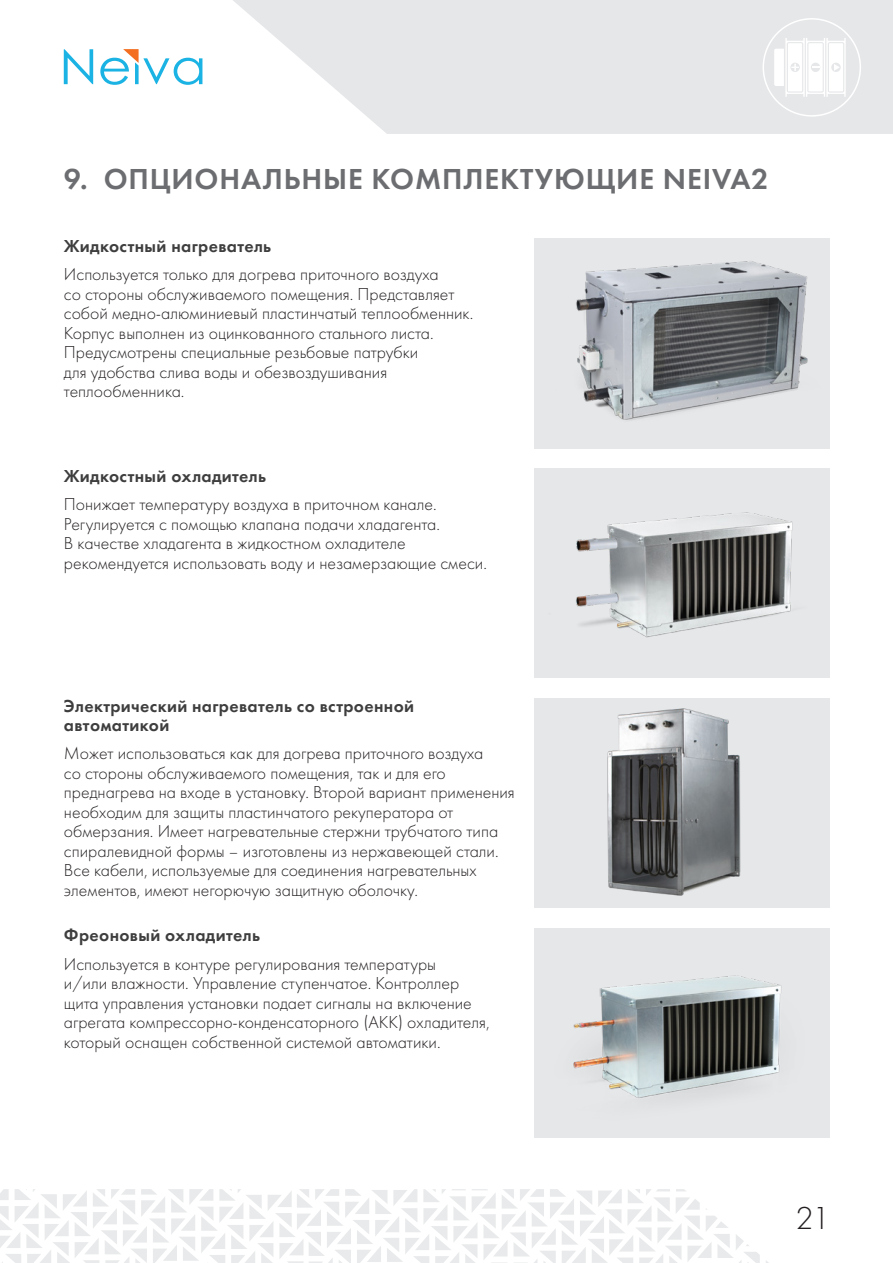
<style>
.page{position:relative;width:893px;height:1263px;background:#fff}
.page>*{position:absolute;margin:0;border:0;box-sizing:border-box;transform-origin:0 0}
.t1{font:300 33px "Futura PT";color:#231f20}
.Стр_заголовок{font:600 30px "Futura PT";letter-spacing:.03em;color:#6c6d70}
.основной_текст{font:300 18px/19.5px "Futura PT";color:#231f20}
.основной_текст-2{font:600 18px/19.5px "Futura PT";letter-spacing:.02em;color:#3e3e3f}
</style>
<div class="page">
<svg style="left:233px;top:0;width:660px;height:134px;background:#e9eaeb"></svg>
<svg style="left:64px;top:49px;width:29px;height:35px"></svg>
<svg style="left:100px;top:49px;width:102px;height:36px"></svg>
<div style="left:763px;top:19px;width:97px;height:97px;background:#e6e7e9;border-radius:50%"></div>
<div style="left:762px;top:18px;width:99px;height:99px;border:2px solid #fff;border-radius:50%"></div>
<svg style="left:774px;top:38px;width:72px;height:59px"></svg>
<svg style="left:0;top:1189px;width:769px;height:74px"></svg>
<img style="left:534px;top:468px;width:295px;height:210px">
<img style="left:534px;top:239px;width:295px;height:210px">
<img style="left:534px;top:698px;width:295px;height:210px">
<img style="left:534px;top:928px;width:295px;height:210px">
<p class="Стр_заголовок" style="left:64px;top:160px;width:706px">9. ОПЦИОНАЛЬНЫЕ КОМПЛЕКТУЮЩИЕ NEIVA2</p>
<p class="основной_текст-2" style="left:64px;top:236px;width:209px">Жидкостный нагреватель</p>
<p class="основной_текст" style="left:64px;top:265px;width:411px">Используется только для догрева приточного воздуха<br>со стороны обслуживаемого помещения. Представляет собой медно-алюминиевый пластинчатый теплообменник.<br>Корпус выполнен из оцинкованного стального листа.<br>Предусмотрены специальные резьбовые патрубки<br>для удобства слива воды и обезвоздушивания теплообменника.</p>
<p class="основной_текст-2" style="left:64px;top:466px;width:204px">Жидкостный охладитель</p>
<p class="основной_текст" style="left:64px;top:495px;width:424px">Понижает температуру воздуха в приточном канале.<br>Регулируется с помощью клапана подачи хладагента.<br>В качестве хладагента в жидкостном охладителе рекомендуется использовать воду и незамерзающие смеси.</p>
<p class="основной_текст-2" style="left:64px;top:696px;width:352px">Электрический нагреватель со встроенной автоматикой</p>
<p class="основной_текст" style="left:64px;top:744px;width:452px">Может использоваться как для догрева приточного воздуха<br>со стороны обслуживаемого помещения, так и для его преднагрева на входе в установку. Второй вариант применения необходим для защиты пластинчатого рекуператора от обмерзания. Имеет нагревательные стержни трубчатого типа спиралевидной формы – изготовлены из нержавеющей стали.<br>Все кабели, используемые для соединения нагревательных элементов, имеют негорючую защитную оболочку.</p>
<p class="основной_текст-2" style="left:64px;top:925px;width:198px">Фреоновый охладитель</p>
<p class="основной_текст" style="left:64px;top:954px;width:427px">Используется в контуре регулирования температуры<br>и/или влажности. Управление ступенчатое. Контроллер щита управления установки подает сигналы на включение агрегата компрессорно-конденсаторного (АКК) охладителя, который оснащен собственной системой автоматики.</p>
<h1 class="t1" style="left:795px;top:1199px;width:36px">21</h1>
</div>
